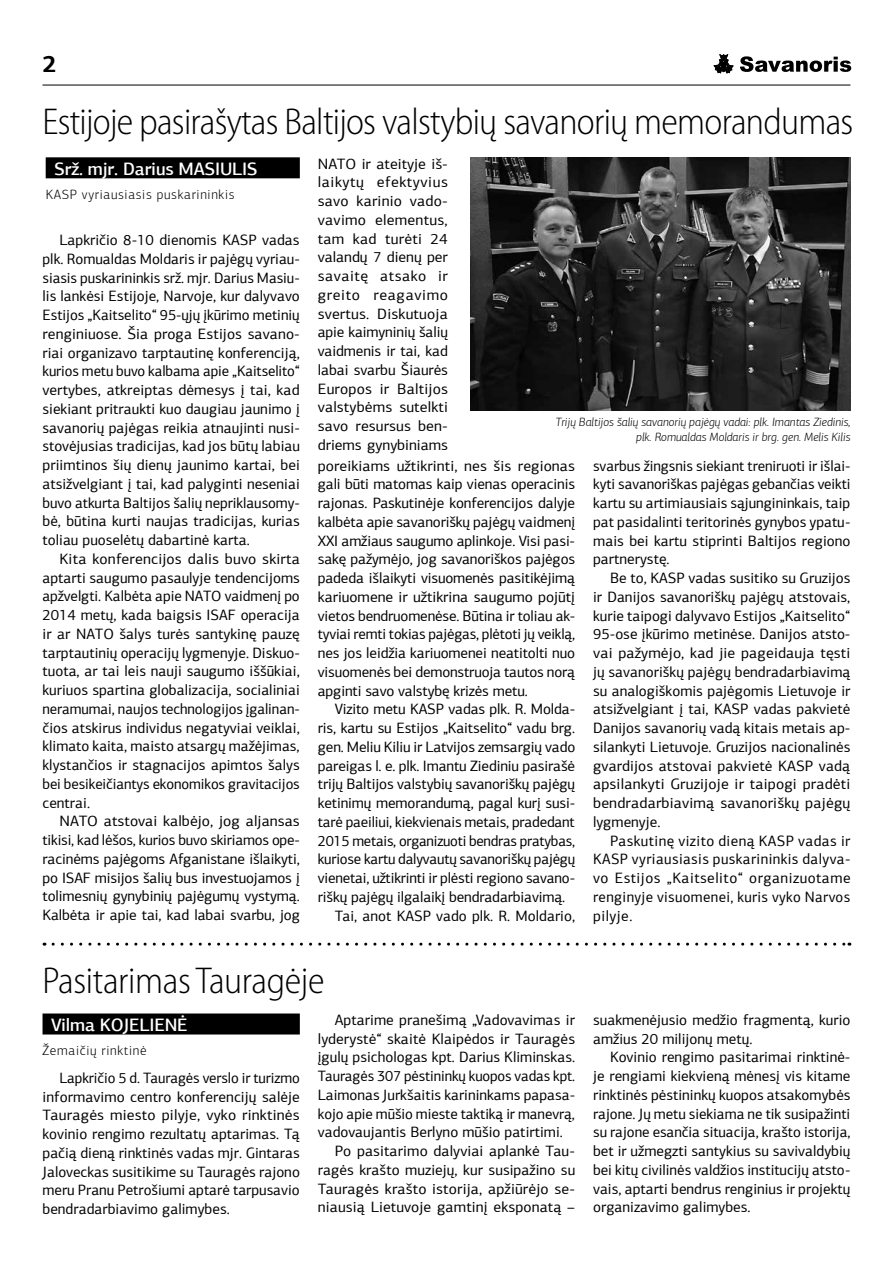
<style>
.page{position:relative;width:893px;height:1263px;background:#fff}
.page>*{position:absolute;margin:0;border:0;box-sizing:border-box;transform-origin:0 0}
.t1{font:300 semi-condensed 37.5px "Myriad Pro";letter-spacing:-.02em;color:#000}
.t2{font:700 24px "PF Agora Sans Pro";color:#000}
.t3{font:500 18px "PF Agora Sans Pro";letter-spacing:-.01em;color:#fff}
.t4{font:15px/18.8px "PF Agora Sans Pro";color:#000;text-align:justify}
.t5{font:300 13.5px "PF Agora Sans Pro";letter-spacing:.05em;color:#000}
.t6{font:italic 300 12px/15px "PF Agora Sans Pro";color:#000;text-align:right}
</style>
<div class="page">
<svg style="left:740px;top:56px;width:111px;height:16px"></svg>
<hr style="left:43px;top:85px;width:807px;height:1px;background:#000">
<svg style="left:714px;top:55px;width:19px;height:18px"></svg>
<svg style="left:53px;top:943px;width:797px;height:3px"></svg>
<div style="left:46px;top:157px;width:254px;height:21px;background:#000"></div>
<img style="left:471px;top:157px;width:379px;height:253px">
<div style="left:43px;top:1013px;width:257px;height:21px;background:#000"></div>
<h2 class="t2" style="left:43px;top:49px;width:16px">2</h2>
<h1 class="t1" style="left:43px;top:102px;width:812px">Estijoje pasirašytas Baltijos valstybių savanorių memorandumas</h1>
<p class="t3" style="left:54px;top:157px;width:150px">Srž. mjr. Darius MASIU</p>
<p class="t3" style="left:232px;top:157px;width:18px">LIS</p>
<p class="t5" style="left:46px;top:187px;width:190px">KASP vyriausiasis puskarininkis</p>
<p class="t4" style="left:318px;top:154px;width:132px">NATO ir ateityje iš&shy;laikytų efektyvius savo karinio vado&shy;vavimo elementus, tam kad turėti 24 valandų 7 dienų per savaitę atsako ir greito reagavimo svertus. Diskutuoja apie kaimyninių šalių vaidmenis ir tai, kad labai svarbu Šiaurės Europos ir Baltijos valstybėms sutelkti savo resursus ben&shy;driems gynybiniams</p>
<p class="t4" style="left:43px;top:231px;width:259px;text-indent:17px">Lapkričio 8-10 dienomis KASP vadas plk. Romualdas Moldaris ir pajėgų vyriau&shy;siasis puskarininkis srž. mjr. Darius Masiu&shy;lis lankėsi Estijoje, Narvoje, kur dalyvavo Estijos „Kaitselito“ 95-ųjų įkūrimo metinių renginiuose. Šia proga Estijos savano&shy;riai organizavo tarptautinę konferenciją, kurios metu buvo kalbama apie „Kaitselito“ vertybes, atkreiptas dėmesys į tai, kad siekiant pritraukti kuo daugiau jaunimo į savanorių pajėgas reikia atnaujinti nusi&shy;stovėjusias tradicijas, kad jos būtų labiau priimtinos šių dienų jaunimo kartai, bei atsižvelgiant į tai, kad palyginti neseniai buvo atkurta Baltijos šalių nepriklausomy&shy;bė, būtina kurti naujas tradicijas, kurias toliau puoselėtų dabartinė karta.</p>
<p class="t4" style="left:43px;top:549px;width:259px;text-indent:17px">Kita konferencijos dalis buvo skirta aptarti saugumo pasaulyje tendencijoms apžvelgti. Kalbėta apie NATO vaidmenį po 2014 metų, kada baigsis ISAF operacija ir ar NATO šalys turės santykinę pauzę tarptautinių operacijų lygmenyje. Diskuo&shy;tuota, ar tai leis nauji saugumo iššūkiai, kuriuos spartina globalizacija, socialiniai neramumai, naujos technologijos įgalinan&shy;čios atskirus individus negatyviai veiklai, klimato kaita, maisto atsargų mažėjimas, klystančios ir stagnacijos apimtos šalys bei besikeičiantys ekonomikos gravitacijos centrai.</p>
<p class="t4" style="left:43px;top:812px;width:259px;text-indent:17px">NATO atstovai kalbėjo, jog aljansas tikisi, kad lėšos, kurios buvo skiriamos ope&shy;racinėms pajėgoms Afganistane išlaikyti, po ISAF misijos šalių bus investuojamos į tolimesnių gynybinių pajėgumų vystymą.<br>Kalbėta ir apie tai, kad labai svarbu, jog</p>
<p class="t6" style="left:555px;top:414px;width:297px">Trijų Baltijos šalių savanorių pajėgų vadai: plk. Imantas Ziedinis, plk. Romualdas Moldaris ir brg. gen. Melis Kilis</p>
<p class="t4" style="left:318px;top:456px;width:259px">poreikiams užtikrinti, nes šis regionas gali būti matomas kaip vienas operacinis rajonas. Paskutinėje konferencijos dalyje kalbėta apie savanoriškų pajėgų vaidmenį XXI amžiaus saugumo aplinkoje. Visi pasi&shy;sakę pažymėjo, jog savanoriškos pajėgos padeda išlaikyti visuomenės pasitikėjimą kariuomene ir užtikrina saugumo pojūtį vietos bendruomenėse. Būtina ir toliau ak&shy;tyviai remti tokias pajėgas, plėtoti jų veiklą, nes jos leidžia kariuomenei neatitolti nuo visuomenės bei demonstruoja tautos norą apginti savo valstybę krizės metu.</p>
<p class="t4" style="left:335px;top:700px;width:242px">Vizito metu KASP vadas plk. R. Molda-</p>
<p class="t4" style="left:318px;top:718px;width:259px">ris, kartu su Estijos „Kaitselito“ vadu brg.</p>
<p class="t4" style="left:318px;top:737px;width:259px">gen. Meliu Kiliu ir Latvijos zemsargių vado</p>
<p class="t4" style="left:318px;top:756px;width:259px">pareigas l. e. plk. Imantu Ziediniu pasirašė</p>
<p class="t4" style="left:318px;top:775px;width:259px">trijų Baltijos valstybių savanoriškų pajėgų</p>
<p class="t4" style="left:318px;top:793px;width:259px">ketinimų memorandumą, pagal kurį susi-</p>
<p class="t4" style="left:318px;top:812px;width:259px">tarė paeiliui, kiekvienais metais, pradedant</p>
<p class="t4" style="left:318px;top:831px;width:259px">2015 metais, organizuoti bendras pratybas,</p>
<p class="t4" style="left:318px;top:850px;width:259px">kuriose kartu dalyvautų savanoriškų pajėgų</p>
<p class="t4" style="left:318px;top:868px;width:259px">vienetai, užtikrinti ir plėsti regiono savano-</p>
<p class="t4" style="left:318px;top:887px;width:249px">riškų pajėgų ilgalaikį bendradarbiavimą.</p>
<p class="t4" style="left:335px;top:906px;width:242px">Tai, anot KASP vado plk. R. Moldario,</p>
<p class="t4" style="left:593px;top:456px;width:259px">svarbus žingsnis siekiant treniruoti ir išlai&shy;kyti savanoriškas pajėgas gebančias veikti kartu su artimiausiais sąjungininkais, taip pat pasidalinti teritorinės gynybos ypatu&shy;mais bei kartu stiprinti Baltijos regiono partnerystę.</p>
<p class="t4" style="left:593px;top:568px;width:259px;text-indent:17px">Be to, KASP vadas susitiko su Gruzijos ir Danijos savanoriškų pajėgų atstovais, kurie taipogi dalyvavo Estijos „Kaitselito“ 95-ose įkūrimo metinėse. Danijos atsto&shy;vai pažymėjo, kad jie pageidauja tęsti jų savanoriškų pajėgų bendradarbiavimą su analogiškomis pajėgomis Lietuvoje ir atsižvelgiant į tai, KASP vadas pakvietė Danijos savanorių vadą kitais metais ap&shy;silankyti Lietuvoje. Gruzijos nacionalinės gvardijos atstovai pakvietė KASP vadą apsilankyti Gruzijoje ir taipogi pradėti bendradarbiavimą savanoriškų pajėgų lygmenyje.</p>
<p class="t4" style="left:593px;top:831px;width:259px;text-indent:17px">Paskutinę vizito dieną KASP vadas ir KASP vyriausiasis puskarininkis dalyva&shy;vo Estijos „Kaitselito“ organizuotame renginyje visuomenei, kuris vyko Narvos pilyje.</p>
<h1 class="t1" style="left:43px;top:961px;width:283px">Pasitarimas Tauragėje</h1>
<p class="t3" style="left:51px;top:1013px;width:138px">Vilma KOJELIEN Ė</p>
<p class="t5" style="left:43px;top:1043px;width:106px">Žemaičių rinktinė</p>
<p class="t4" style="left:43px;top:1068px;width:259px;text-indent:17px">Lapkričio 5 d. Tauragės verslo ir turizmo informavimo centro konferencijų salėje Tauragės miesto pilyje, vyko rinktinės kovinio rengimo rezultatų aptarimas. Tą pačią dieną rinktinės vadas mjr. Gintaras Jaloveckas susitikime su Tauragės rajono meru Pranu Petrošiumi aptarė tarpusavio bendradarbiavimo galimybes.</p>
<p class="t4" style="left:335px;top:1010px;width:242px">Aptarime pranešimą „Vadovavimas ir</p>
<p class="t4" style="left:318px;top:1029px;width:259px">lyderystė“ skaitė Klaipėdos ir Tauragės</p>
<p class="t4" style="left:318px;top:1048px;width:259px">įgulų psichologas kpt. Darius Kliminskas.</p>
<p class="t4" style="left:318px;top:1066px;width:259px">Tauragės 307 pėstininkų kuopos vadas kpt.</p>
<p class="t4" style="left:318px;top:1085px;width:259px">Laimonas Jurkšaitis karininkams papasa-</p>
<p class="t4" style="left:318px;top:1104px;width:259px">kojo apie mūšio mieste taktiką ir manevrą,</p>
<p class="t4" style="left:318px;top:1123px;width:247px">vadovaujantis Berlyno mūšio patirtimi.</p>
<p class="t4" style="left:335px;top:1141px;width:242px">Po pasitarimo dalyviai aplankė Tau-</p>
<p class="t4" style="left:318px;top:1160px;width:259px">ragės krašto muziejų, kur susipažino su</p>
<p class="t4" style="left:318px;top:1179px;width:259px">Tauragės krašto istorija, apžiūrėjo se-</p>
<p class="t4" style="left:318px;top:1198px;width:259px">niausią Lietuvoje gamtinį eksponatą –</p>
<p class="t4" style="left:593px;top:1010px;width:259px">suakmenėjusio medžio fragmentą, kurio amžius 20 milijonų metų.</p>
<p class="t4" style="left:593px;top:1048px;width:259px;text-indent:17px">Kovinio rengimo pasitarimai rinktinė&shy;je rengiami kiekvieną mėnesį vis kitame rinktinės pėstininkų kuopos atsakomybės rajone. Jų metu siekiama ne tik susipažinti su rajone esančia situacija, krašto istorija, bet ir užmegzti santykius su savivaldybių bei kitų civilinės valdžios institucijų atsto&shy;vais, aptarti bendrus renginius ir projektų organizavimo galimybes.</p>
</div>
